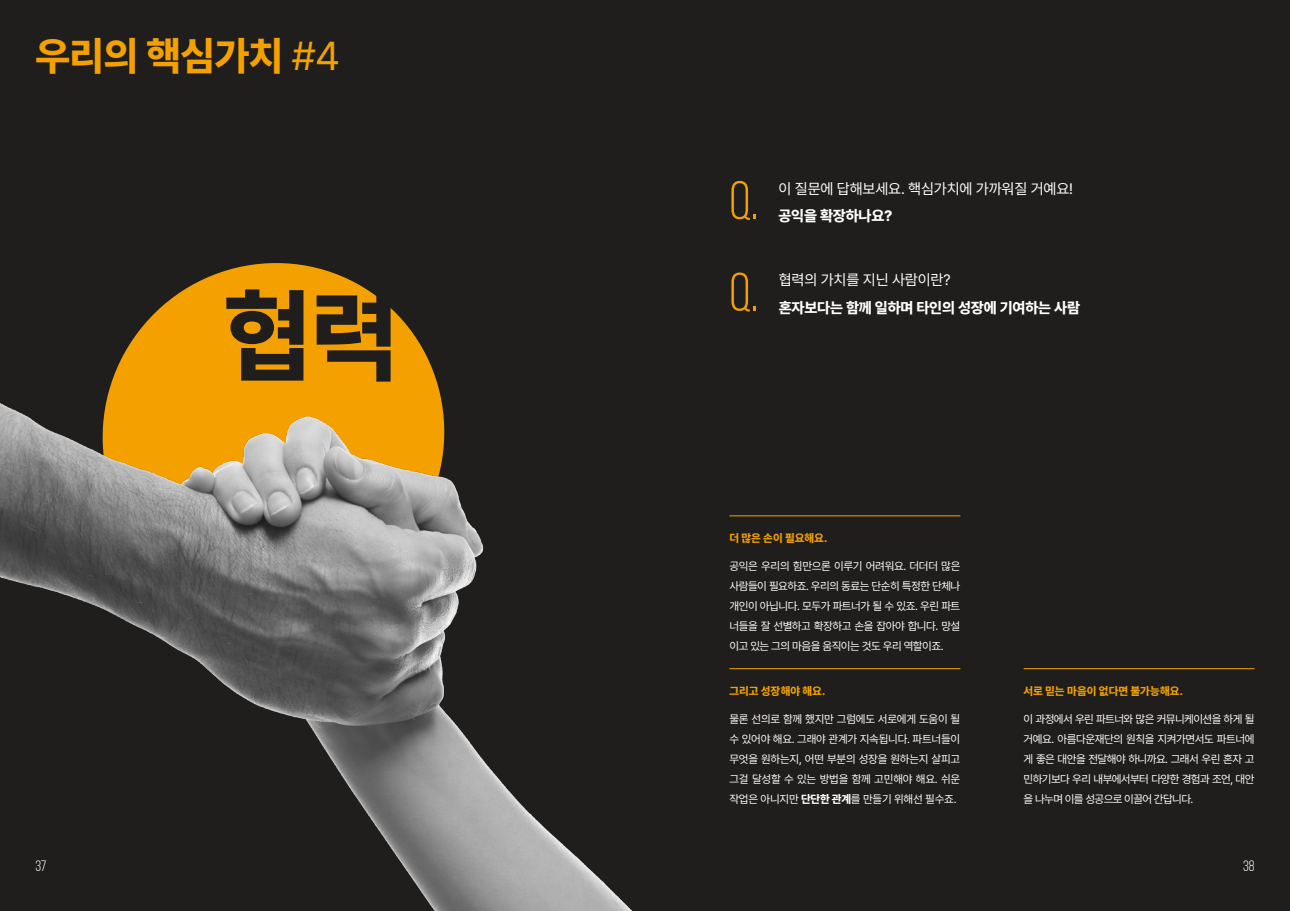
<style>
.page{position:relative;width:1290px;height:911px;background:#1f1e1d}
.page>*{position:absolute;margin:0;border:0;box-sizing:border-box;transform-origin:0 0}
.t1{font:800 102px "Pretendard";color:#1f1e1d}
.t2{font:53.88px/91.6px "Bebas Neue";color:#f4a100}
.t3{font:800 40px "Pretendard";letter-spacing:-.01em;color:#f4a100}
.t4{font:15px "Pretendard";letter-spacing:-.01em;color:#fff}
.t5{font:800 15px "Pretendard";letter-spacing:-.01em;color:#fff}
.t6{font:15px "Bebas Neue";color:#fff}
.t7{font:11.25px/20px "Pretendard";letter-spacing:-.04em;color:#fff;text-align:justify}
.t8{font:800 11.25px "Pretendard";letter-spacing:.005em;color:#f4a100}
.s1{font-weight:400}
.s2{font-weight:800}
</style>
<div class="page">
<svg style="left:216px;top:263px;width:120px;height:11px"></svg>
<hr style="left:729px;top:668px;width:231px;height:1px;background:#f4a100">
<hr style="left:729px;top:515px;width:231px;height:1px;background:#f4a100">
<hr style="left:1023px;top:668px;width:231px;height:1px;background:#f4a100">
<img style="left:0;top:274px;width:632px;height:637px">
<h3 class="t3" style="left:35px;top:26px;width:306px">우리의 핵심가치 <span class="s1">#4</span></h3>
<h1 class="t1" style="left:224px;top:261px;width:177px">협력</h1>
<h2 class="t2" style="left:729px;top:154px;width:30px">Q.<br>Q.</h2>
<h3 class="t4" style="left:778px;top:178px;width:296px">이 질문에 답해보세요. 핵심가치에 가까워질 거예요!</h3>
<h3 class="t5" style="left:778px;top:205px;width:116px">공익을 확장하나요?</h3>
<h3 class="t4" style="left:779px;top:269px;width:173px">협력의 가치를 지닌 사람이란?</h3>
<h3 class="t5" style="left:779px;top:296px;width:303px">혼자보다는 함께 일하며 타인의 성장에 기여하는 사람</h3>
<p class="t8" style="left:729px;top:530px;width:100px">더 많은 손이 필요해요.</p>
<p class="t7" style="left:729px;top:556px;width:232px">공익은 우리의 힘만으론 이루기 어려워요. 더더더 많은 사람들이 필요하죠. 우리의 동료는 단순히 특정한 단체나 개인이 아닙니다. 모두가 파트너가 될 수 있죠. 우린 파트 너들을 잘 선별하고 확장하고 손을 잡아야 합니다. 망설 이고 있는 그의 마음을 움직이는 것도 우리 역할이죠.</p>
<p class="t8" style="left:729px;top:683px;width:98px">그리고 성장해야 해요.</p>
<p class="t7" style="left:729px;top:708px;width:232px">물론 선의로 함께 했지만 그럼에도 서로에게 도움이 될 수 있어야 해요. 그래야 관계가 지속됩니다. 파트너들이 무엇을 원하는지, 어떤 부분의 성장을 원하는지 살피고 그걸 달성할 수 있는 방법을 함께 고민해야 해요. 쉬운 작업은 아니지만 <span class="s2">단단한 관계</span>를 만들기 위해선 필수죠.</p>
<p class="t8" style="left:1023px;top:683px;width:161px">서로 믿는 마음이 없다면 불가능해요.</p>
<p class="t7" style="left:1023px;top:708px;width:232px">이 과정에서 우린 파트너와 많은 커뮤니케이션을 하게 될 거예요. 아름다운재단의 원칙을 지켜가면서도 파트너에 게 좋은 대안을 전달해야 하니까요. 그래서 우린 혼자 고 민하기보다 우리 내부에서부터 다양한 경험과 조언, 대안 을 나누며 이를 성공으로 이끌어 간답니다.</p>
<h3 class="t6" style="left:35px;top:857px;width:13px">37</h3>
<h3 class="t6" style="left:1243px;top:857px;width:13px">38</h3>
</div>
